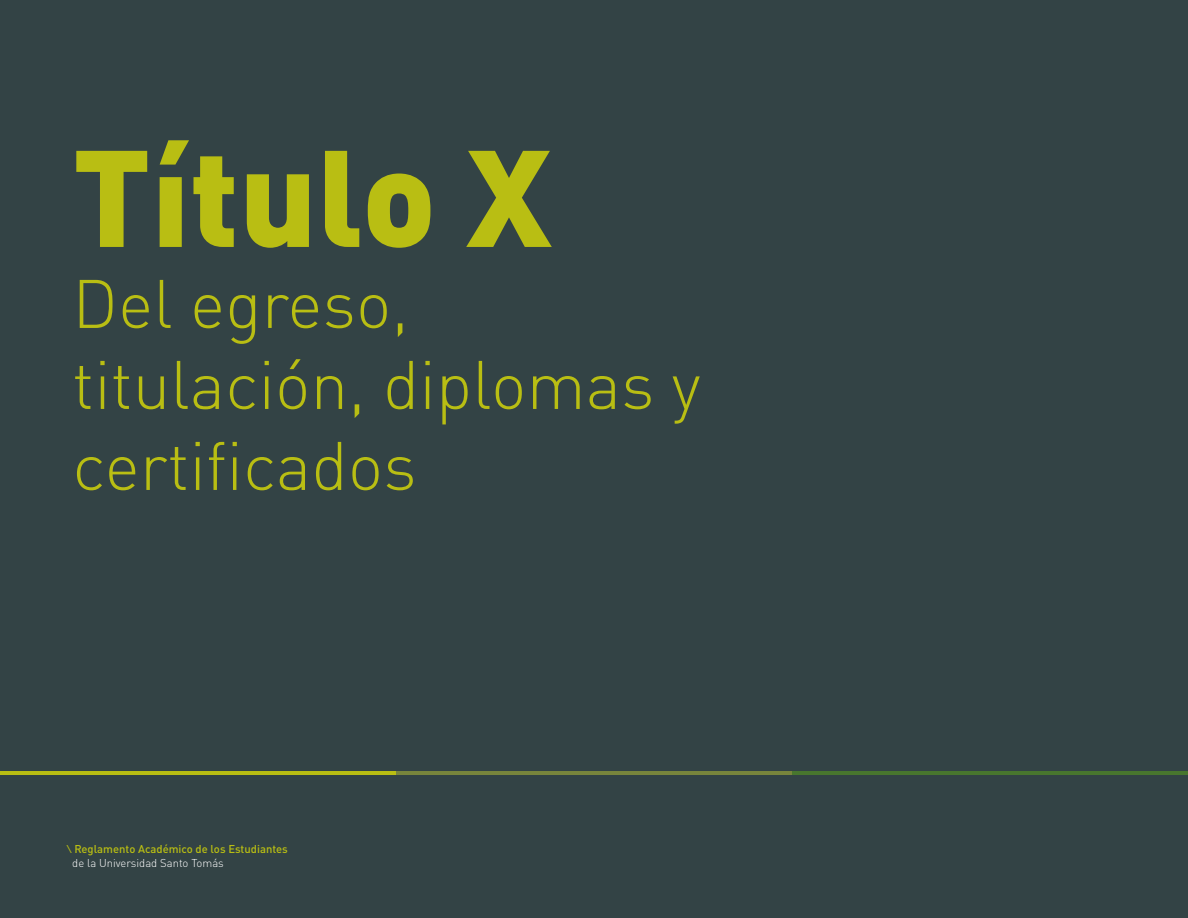
<style>
.page{position:relative;width:1188px;height:918px;background:#334345}
.page>*{position:absolute;margin:0;border:0;box-sizing:border-box;transform-origin:0 0}
.t1{font:900 135px "DIN Pro";color:#b9be13}
.t2{font:300 67.5px/81px "DIN Pro";color:#b9be13}
.t3{font:500 11.25px/13.5px "DIN Pro";color:#b9be13}
.s1{font-style:italic}
.s2{font-weight:300;color:#fff}
</style>
<div class="page">
<hr style="left:0;top:771px;width:396px;height:3px;background:#b9be13">
<hr style="left:396px;top:771px;width:396px;height:3px;background:#78853c">
<hr style="left:792px;top:771px;width:396px;height:3px;background:#48762e">
<h1 class="t1" style="left:72px;top:82px;width:481px">Título X</h1>
<h2 class="t2" style="left:72px;top:257px;width:630px">Del egreso, titulación, diplomas y certificados</h2>
<p class="t3" style="left:72px;top:841px;width:217px"><span class="s1">⁄</span>Reglamento Académico de los Estudiantes <span class="s2">de la Universidad Santo Tomás</span></p>
</div>
